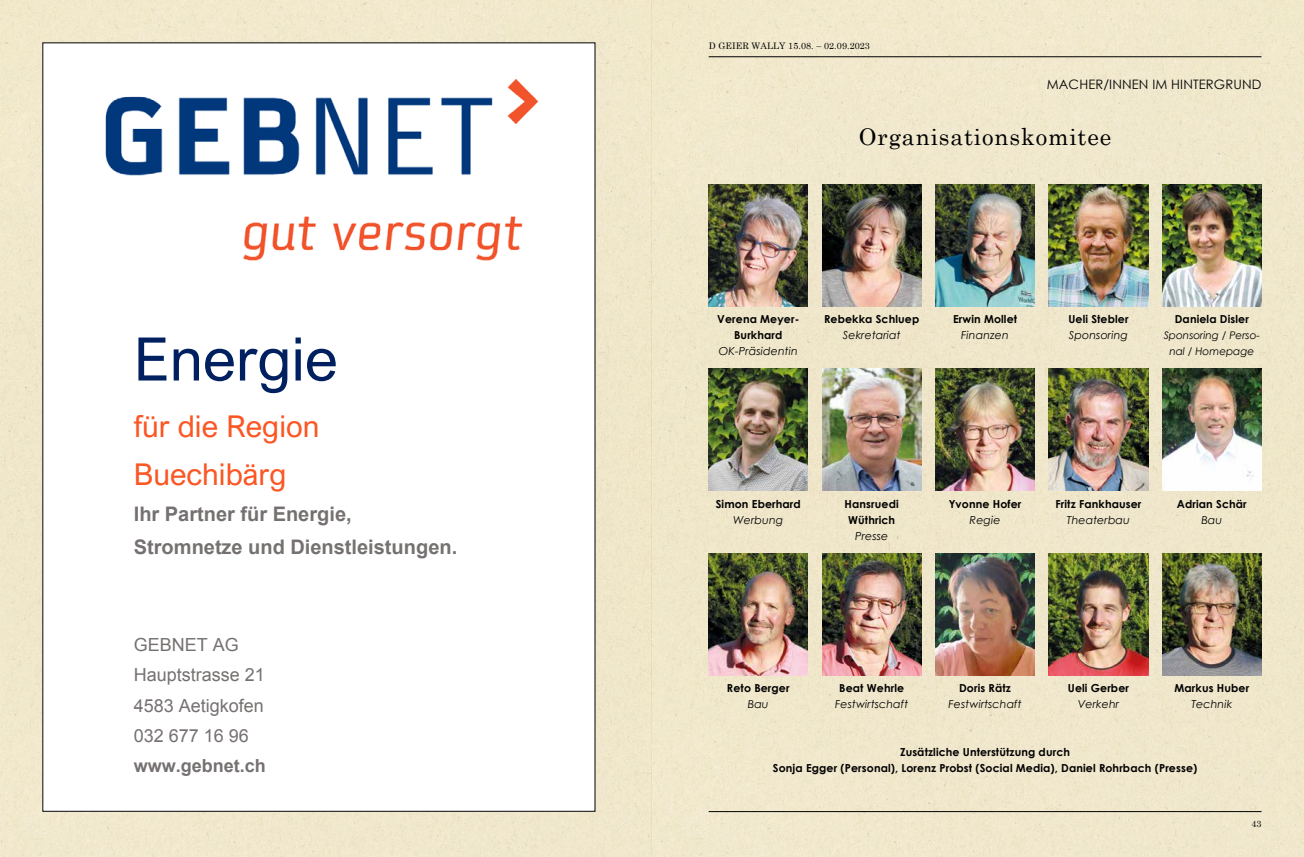
<style>
.page{position:relative;width:1304px;height:857px;background:#fff}
.page>*{position:absolute;margin:0;border:0;box-sizing:border-box;transform-origin:0 0}
.t1{font:60px "Arial Nova";color:#002060}
.t2{font:30px/47.2px "Arial Nova";color:#fb5623}
.t3{font:23px "Century Schoolbook";letter-spacing:.04em;color:#000}
.t4{font:700 20px/32.9px "Arial";color:#767171}
.t5{font:18px/30.4px "Arial";color:#767171}
.t6{font:700 18px "Arial";color:#767171}
.t7{font:13px "Century Gothic";letter-spacing:.01em;color:#000}
.t8{font:700 11px/16px "Century Gothic";letter-spacing:.01em;color:#000;text-align:center}
.t9{font:italic 11px "Century Gothic";letter-spacing:.01em;color:#000}
.t10{font:italic 10.5px/16px "Century Gothic";color:#000;text-align:center}
.t11{font:9px "Century Schoolbook";letter-spacing:.01em;color:#000}
</style>
<div class="page">
<div style="left:652px;top:0;width:652px;height:856px;background:#f0e8cb"></div>
<hr style="left:709px;top:810px;width:552px;height:1px;background:#000">
<div style="left:0;top:0;width:652px;height:856px;background:#f0e8cb"></div>
<div style="left:43px;top:43px;width:552px;height:767px;background:#fff"></div>
<img style="left:105px;top:79px;width:434px;height:182px">
<hr style="left:709px;top:56px;width:552px;height:1px;background:#000">
<img style="left:709px;top:184px;width:99px;height:122px">
<img style="left:709px;top:369px;width:99px;height:121px">
<img style="left:709px;top:553px;width:99px;height:122px">
<img style="left:822px;top:184px;width:99px;height:122px">
<img style="left:822px;top:369px;width:99px;height:121px">
<img style="left:822px;top:553px;width:99px;height:122px">
<img style="left:935px;top:184px;width:100px;height:122px">
<img style="left:935px;top:369px;width:100px;height:121px">
<img style="left:935px;top:553px;width:100px;height:122px">
<img style="left:1049px;top:184px;width:99px;height:122px">
<img style="left:1049px;top:369px;width:99px;height:121px">
<img style="left:1049px;top:553px;width:99px;height:122px">
<img style="left:1162px;top:184px;width:99px;height:122px">
<img style="left:1162px;top:369px;width:99px;height:121px">
<img style="left:1162px;top:553px;width:99px;height:122px">
<h1 class="t1" style="left:134px;top:325px;width:205px">Energie</h1>
<h2 class="t2" style="left:134px;top:403px;width:187px">für die Region<br>Buechibärg</h2>
<h3 class="t4" style="left:134px;top:498px;width:325px">Ihr Partner für Energie,<br>Stromnetze und Dienstleistungen.</h3>
<h3 class="t5" style="left:134px;top:629px;width:133px">GEBNET AG<br>Hauptstrasse 21<br>4583 Aetigkofen<br>032 677 16 96</h3>
<h3 class="t6" style="left:134px;top:753px;width:134px">www.gebnet.ch</h3>
<p class="t11" style="left:709px;top:40px;width:163px">D GEIER WALLY 15.08. – 02.09.2023</p>
<p class="t7" style="left:1047px;top:76px;width:216px">MACHER/INNEN IM HINTERGRUND</p>
<h3 class="t3" style="left:859px;top:122px;width:254px">Organisationskomitee</h3>
<p class="t8" style="left:717px;top:311px;width:84px">Verena Meyer-<br>Burkhard</p>
<p class="t9" style="left:719px;top:344px;width:80px">OK-Präsidentin</p>
<p class="t8" style="left:824px;top:311px;width:97px">Rebekka Schluep</p>
<p class="t9" style="left:843px;top:328px;width:59px">Sekretariat</p>
<p class="t8" style="left:953px;top:311px;width:66px">Erwin Mollet</p>
<p class="t9" style="left:961px;top:328px;width:49px">Finanzen</p>
<p class="t8" style="left:1068px;top:311px;width:62px">Ueli Stebler</p>
<p class="t9" style="left:1069px;top:328px;width:60px">Sponsoring</p>
<p class="t8" style="left:1175px;top:311px;width:76px">Daniela Disler</p>
<p class="t10" style="left:1164px;top:327px;width:98px">Sponsoring / Perso&shy;nal / Homepage</p>
<p class="t8" style="left:716px;top:495px;width:87px">Simon Eberhard</p>
<p class="t9" style="left:733px;top:512px;width:51px">Werbung</p>
<p class="t8" style="left:845px;top:495px;width:56px">Hansruedi<br>Wüthrich</p>
<p class="t9" style="left:855px;top:529px;width:35px">Presse</p>
<p class="t8" style="left:949px;top:495px;width:74px">Yvonne Hofer</p>
<p class="t9" style="left:970px;top:513px;width:33px">Regie</p>
<p class="t8" style="left:1055px;top:495px;width:87px">Fritz Fankhauser</p>
<p class="t9" style="left:1067px;top:513px;width:64px">Theaterbau</p>
<p class="t8" style="left:1177px;top:495px;width:71px">Adrian Schär</p>
<p class="t9" style="left:1201px;top:512px;width:22px">Bau</p>
<p class="t8" style="left:959px;top:679px;width:53px">Doris Rätz</p>
<p class="t9" style="left:948px;top:697px;width:75px">Festwirtschaft</p>
<p class="t8" style="left:1068px;top:679px;width:63px">Ueli Gerber</p>
<p class="t9" style="left:1078px;top:697px;width:43px">Verkehr</p>
<p class="t8" style="left:1174px;top:679px;width:76px">Markus Huber</p>
<p class="t9" style="left:1191px;top:697px;width:42px">Technik</p>
<p class="t8" style="left:773px;top:743px;width:426px">Zusätzliche Unterstützung durch<br>Sonja Egger (Personal), Lorenz Probst (Social Media), Daniel Rohrbach (Presse)</p>
<p class="t8" style="left:839px;top:679px;width:66px">Beat Wehrle</p>
<p class="t9" style="left:835px;top:697px;width:75px">Festwirtschaft</p>
<p class="t8" style="left:727px;top:679px;width:64px">Reto Berger</p>
<p class="t9" style="left:748px;top:697px;width:22px">Bau</p>
<p class="t11" style="left:1251px;top:817px;width:12px">43</p>
</div>
